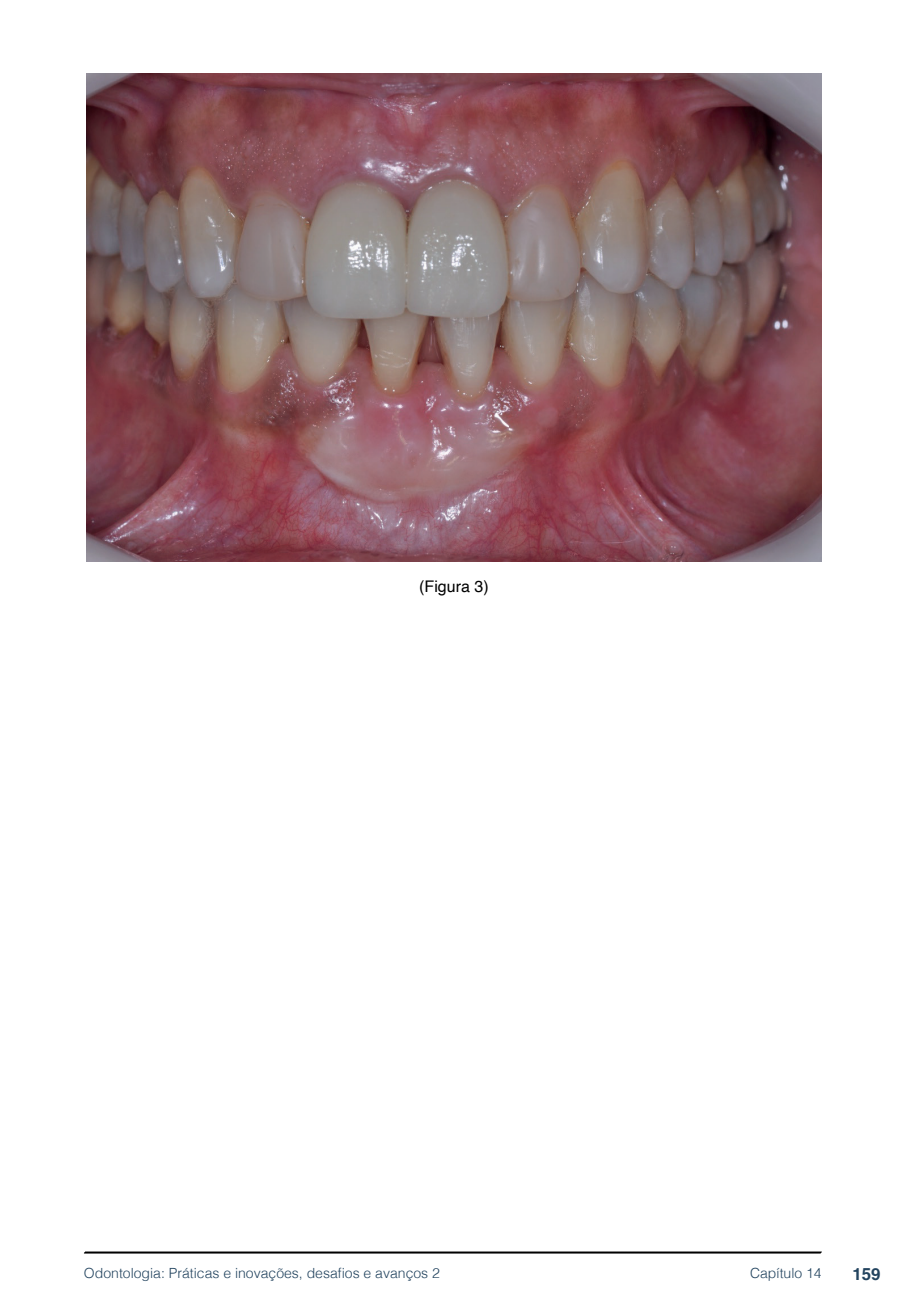
<style>
.page{position:relative;width:908px;height:1304px;background:#fff}
.page>*{position:absolute;margin:0;border:0;box-sizing:border-box;transform-origin:0 0}
.t1{font:700 16.8px "Helvetica";color:#23445f}
.imagens_graf_tab{font:16px "Helvetica";color:#000}
.t2{font:300 14px "Helvetica";color:#23445f}
</style>
<div class="page">
<svg style="left:84px;top:1251px;width:737px;height:3px;background:#515151"></svg>
<img style="left:86px;top:74px;width:735px;height:488px">
<p class="imagens_graf_tab" style="left:419px;top:574px;width:71px">(Figura 3)</p>
<p class="t2" style="left:84px;top:1261px;width:357px">Odontologia: Práticas e inovações, desafios e avanços 2</p>
<p class="t2" style="left:749px;top:1261px;width:73px">Capítulo 14</p>
<p class="t1" style="left:851px;top:1264px;width:30px">159</p>
</div>
